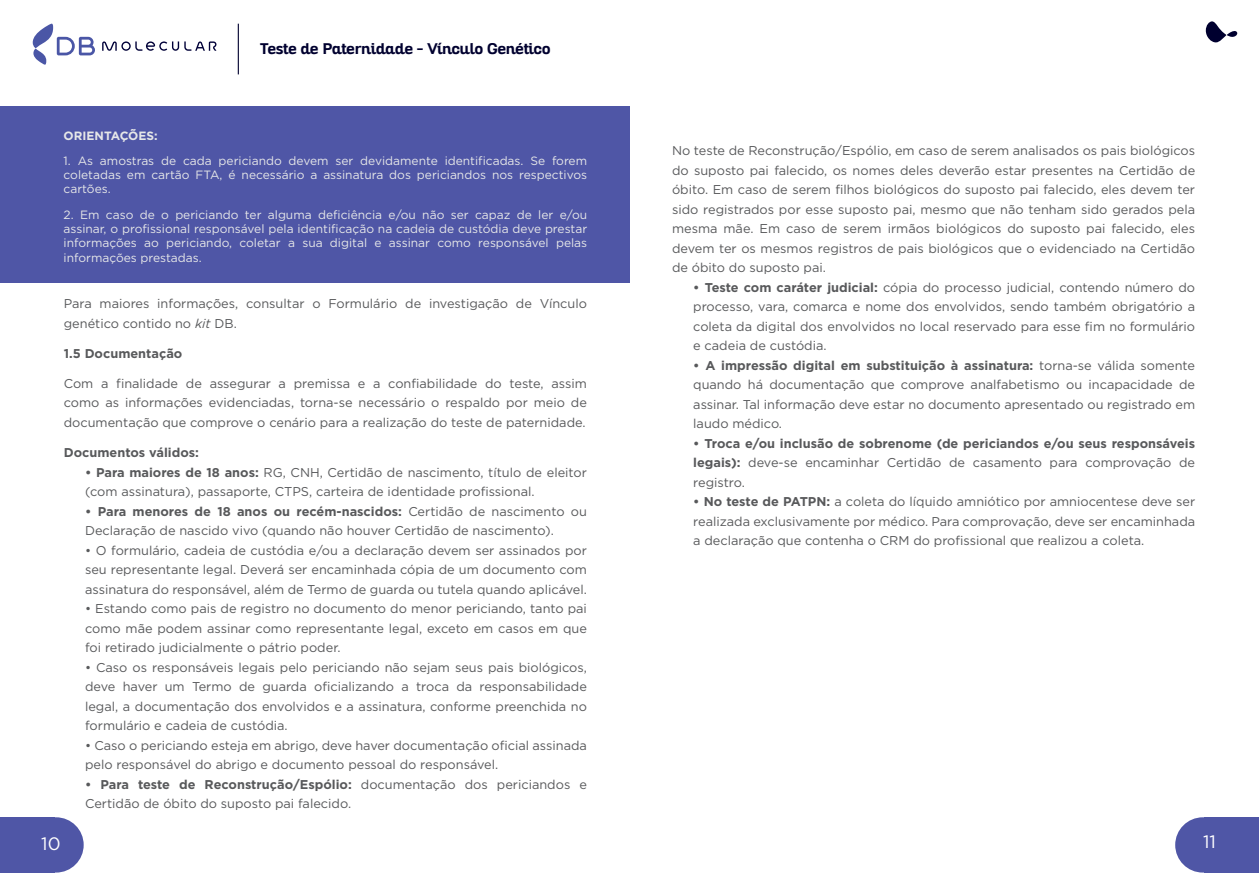
<style>
.page{position:relative;width:1259px;height:893px;background:#fff}
.page>*{position:absolute;margin:0;border:0;box-sizing:border-box;transform-origin:0 0}
.t1{font:18px "Gotham";color:#fff}
.t2{font:700 15px "Altair";color:#00002f}
.t3{font:12.75px/19.5px "Gotham";color:#58595b;text-align:justify}
.t4{font:700 12.75px/19.5px "Gotham";color:#58595b;text-align:justify}
.t5{font:12px/14.4px "Gotham";color:#e6e7e8;text-align:justify}
.t6{font:700 12px "Gotham";color:#e6e7e8}
.s1{font-style:italic}
.s2{font-weight:700}
.s3{font-weight:400}
</style>
<div class="page">
<svg style="left:1205px;top:21px;width:32px;height:21px"></svg>
<svg style="left:102px;top:41px;width:114px;height:10px"></svg>
<svg style="left:33px;top:24px;width:62px;height:41px"></svg>
<hr style="left:238px;top:24px;width:1px;height:50px;background:#00002f">
<div style="left:0;top:106px;width:629px;height:177px;background:#4f56a6"></div>
<div style="left:0;top:817px;width:55px;height:56px;background:#4f56a6"></div>
<div style="left:28px;top:817px;width:56px;height:56px;background:#4f56a6;border-radius:50%"></div>
<div style="left:1203px;top:817px;width:56px;height:56px;background:#4f56a6"></div>
<div style="left:1175px;top:817px;width:55px;height:56px;background:#4f56a6;border-radius:50%"></div>
<p class="t2" style="left:260px;top:39px;width:292px">Teste de Paternidade – Vínculo Genético</p>
<p class="t6" style="left:64px;top:127px;width:96px">ORIENTAÇÕES:</p>
<p class="t5" style="left:64px;top:153px;width:525px">1. As amostras de cada periciando devem ser devidamente identificadas. Se forem coletadas em cartão FTA, é necessário a assinatura dos periciandos nos respectivos cartões.</p>
<p class="t5" style="left:64px;top:207px;width:525px">2. Em caso de o periciando ter alguma deficiência e/ou não ser capaz de ler e/ou assinar, o profissional responsável pela identificação na cadeia de custódia deve prestar informações ao periciando, coletar a sua digital e assinar como responsável pelas informações prestadas.</p>
<p class="t3" style="left:64px;top:294px;width:524px">Para maiores informações, consultar o Formulário de investigação de Vínculo genético contido no <span class="s1">kit</span> DB.</p>
<p class="t4" style="left:64px;top:343px;width:120px">1.5 Documentação</p>
<p class="t3" style="left:64px;top:373px;width:524px">Com a finalidade de assegurar a premissa e a confiabilidade do teste, assim como as informações evidenciadas, torna-se necessário o respaldo por meio de documentação que comprove o cenário para a realização do teste de paternidade.</p>
<p class="t4" style="left:64px;top:443px;width:137px">Documentos válidos:</p>
<p class="t3" style="left:85px;top:462px;width:503px"><span class="s2">• Para maiores de 18 anos:</span> RG, CNH, Certidão de nascimento, título de eleitor (com assinatura), passaporte, CTPS, carteira de identidade profissional.</p>
<p class="t3" style="left:85px;top:501px;width:503px"><span class="s2">• Para menores de 18 anos ou recém-nascidos:</span> Certidão de nascimento ou<br>Declaração de nascido vivo (quando não houver Certidão de nascimento).</p>
<p class="t3" style="left:85px;top:540px;width:503px">• O formulário, cadeia de custódia e/ou a declaração devem ser assinados por seu representante legal. Deverá ser encaminhada cópia de um documento com assinatura do responsável, além de Termo de guarda ou tutela quando aplicável.</p>
<p class="t3" style="left:85px;top:598px;width:503px">• Estando como pais de registro no documento do menor periciando, tanto pai como mãe podem assinar como representante legal, exceto em casos em que foi retirado judicialmente o pátrio poder.</p>
<p class="t3" style="left:85px;top:657px;width:503px">• Caso os responsáveis legais pelo periciando não sejam seus pais biológicos, deve haver um Termo de guarda oficializando a troca da responsabilidade legal, a documentação dos envolvidos e a assinatura, conforme preenchida no formulário e cadeia de custódia.</p>
<p class="t3" style="left:85px;top:735px;width:503px">• Caso o periciando esteja em abrigo, deve haver documentação oficial assinada pelo responsável do abrigo e documento pessoal do responsável.</p>
<p class="t3" style="left:85px;top:774px;width:503px"><span class="s2">• Para teste de Reconstrução/Espólio:</span> documentação dos periciandos e<br>Certidão de óbito do suposto pai falecido.</p>
<p class="t3" style="left:672px;top:141px;width:525px">No teste de Reconstrução/Espólio, em caso de serem analisados os pais biológicos do suposto pai falecido, os nomes deles deverão estar presentes na Certidão de óbito. Em caso de serem filhos biológicos do suposto pai falecido, eles devem ter sido registrados por esse suposto pai, mesmo que não tenham sido gerados pela mesma mãe. Em caso de serem irmãos biológicos do suposto pai falecido, eles devem ter os mesmos registros de pais biológicos que o evidenciado na Certidão de óbito do suposto pai.</p>
<p class="t3" style="left:693px;top:277px;width:503px"><span class="s2">• Teste com caráter judicial:</span> cópia do processo judicial, contendo número do processo, vara, comarca e nome dos envolvidos, sendo também obrigatório a coleta da digital dos envolvidos no local reservado para esse fim no formulário e cadeia de custódia.</p>
<p class="t3" style="left:693px;top:355px;width:503px"><span class="s2">• A impressão digital em substituição à assinatura:</span> torna-se válida somente quando há documentação que comprove analfabetismo ou incapacidade de assinar. Tal informação deve estar no documento apresentado ou registrado em laudo médico.</p>
<p class="t4" style="left:693px;top:433px;width:503px">• Troca e/ou inclusão de sobrenome (de periciandos e/ou seus responsáveis legais): <span class="s3">deve-se encaminhar Certidão de casamento para comprovação de registro.</span></p>
<p class="t3" style="left:693px;top:492px;width:503px"><span class="s2">• No teste de PATPN:</span> a coleta do líquido amniótico por amniocentese deve ser realizada exclusivamente por médico. Para comprovação, deve ser encaminhada a declaração que contenha o CRM do profissional que realizou a coleta.</p>
<h1 class="t1" style="left:41px;top:832px;width:21px">10</h1>
<h1 class="t1" style="left:1203px;top:830px;width:14px">11</h1>
</div>
